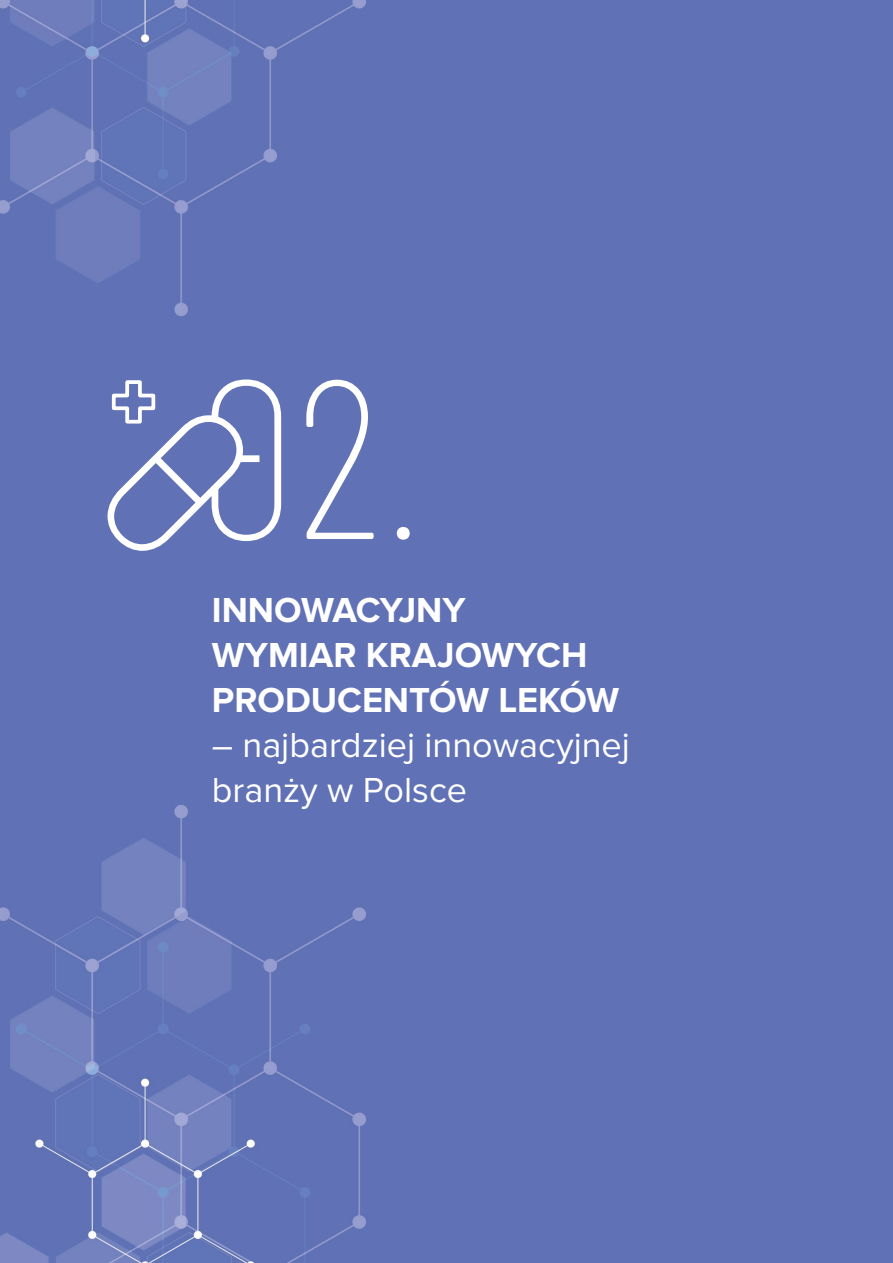
<style>
.page{position:relative;width:893px;height:1263px;background:#6071b6}
.page>*{position:absolute;margin:0;border:0;box-sizing:border-box;transform-origin:0 0}
.t1{font:100 225px "Barlow Condensed";color:#fff}
.t2{font:100 150px "Barlow Condensed";color:#fff}
.t3{font:700 36px/45px "Proxima Nova";color:#fff}
.t4{font:36px/45px "Proxima Nova";color:#fff}
</style>
<div class="page">
<div style="left:238px;top:455px;width:21px;height:7px;background:#fff"></div>
<div style="left:94px;top:378px;width:163px;height:187px;background:#6071b6"></div>
<h1 class="t1" style="left:197px;top:297px;width:186px">02</h1>
<h2 class="t2" style="left:390px;top:379px;width:27px">.</h2>
<p class="t3" style="left:212px;top:588px;width:409px">INNOWACYJNY<br>WYMIAR KRAJOWYCH<br>PRODUCENTÓW LEKÓW</p>
<p class="t4" style="left:212px;top:723px;width:420px">– najbardziej innowacyjnej branży w Polsce</p>
</div>
